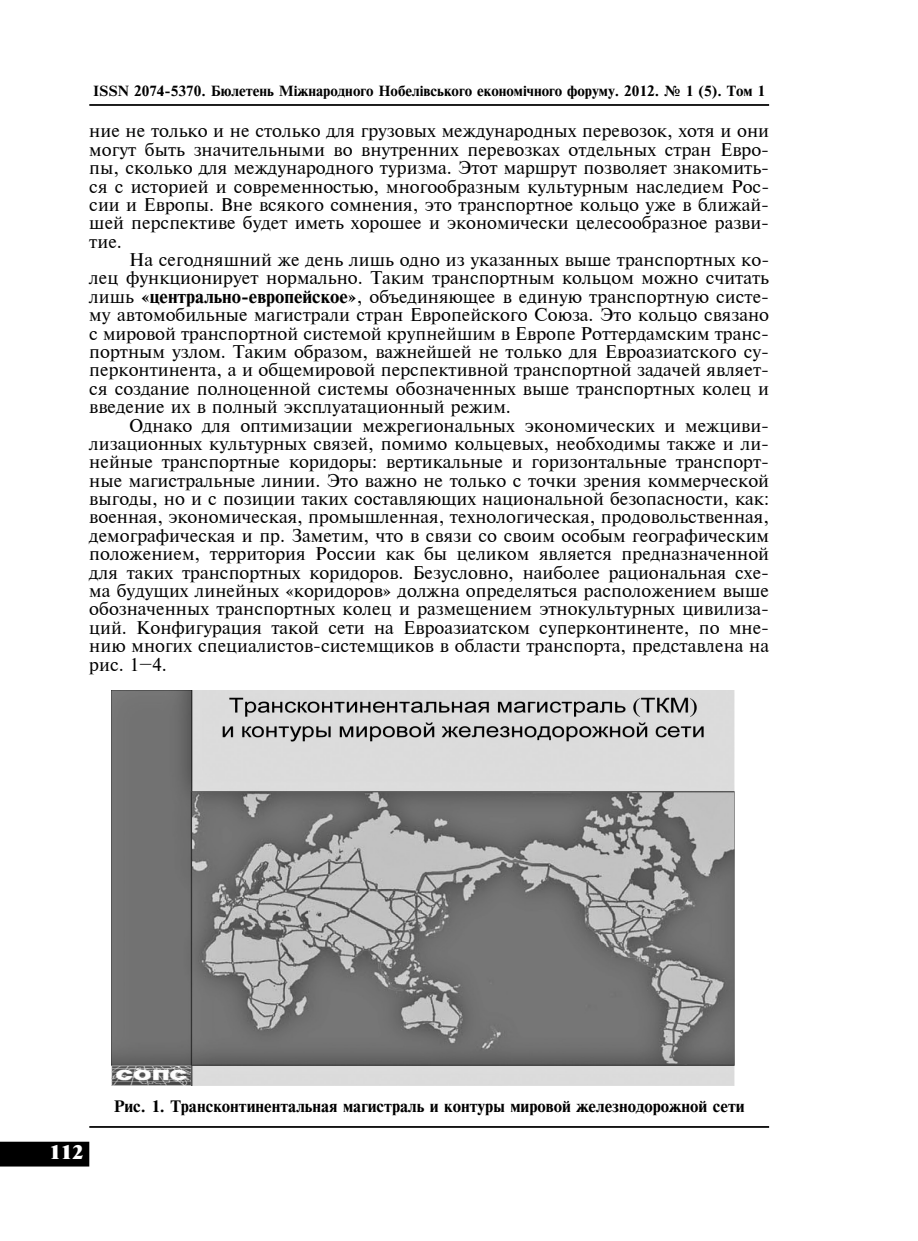
<style>
.page{position:relative;width:918px;height:1241px;background:#fff}
.page>*{position:absolute;margin:0;border:0;box-sizing:border-box;transform-origin:0 0}
.t1{font:18.38px "Newton XC";color:#fff}
.t2{font:17.5px/18.4px "Newton C";color:#000;text-align:justify}
.t3{font:15.75px "Newton C Bold";color:#000}
.t4{font:14px "Newton C Bold";color:#000}
.s1{font-family:"Newton C Bold"}
</style>
<div class="page">
<hr style="left:89px;top:1125px;width:680px;height:2px;background:#000">
<div style="left:1px;top:1142px;width:87px;height:23px;background:#000"></div>
<div style="left:0;top:1141px;width:89px;height:25px;border:2px solid #000"></div>
<hr style="left:89px;top:104px;width:680px;height:2px;background:#000">
<img style="left:111px;top:690px;width:623px;height:395px">
<p class="t4" style="left:93px;top:83px;width:673px">ISSN 2074-5370. Бюлетень Міжнародного Нобелівського економічного форуму. 2012. № 1 (5). Том 1</p>
<p class="t2" style="left:89px;top:122px;width:681px">ние не только и не столько для грузовых международных перевозок, хотя и они могут быть значительными во внутренних перевозках отдельных стран Евро&shy;пы, сколько для международного туризма. Этот маршрут позволяет знакомить&shy;ся с историей и современностью, многообразным культурным наследием Рос&shy;сии и Европы. Вне всякого сомнения, это транспортное кольцо уже в ближай&shy;шей перспективе будет иметь хорошее и экономически целесообразное разви&shy;тие.</p>
<p class="t2" style="left:89px;top:250px;width:681px;text-indent:40px">На сегодняшний же день лишь одно из указанных выше транспортных ко&shy;лец функционирует нормально. Таким транспортным кольцом можно считать лишь <span class="s1">«центрально-европейское»</span>, объединяющее в единую транспортную систе&shy;му автомобильные магистрали стран Европейского Союза. Это кольцо связано с мировой транспортной системой крупнейшим в Европе Роттердамским транс&shy;портным узлом. Таким образом, важнейшей не только для Евроазиатского су&shy;перконтинента, а и общемировой перспективной транспортной задачей являет&shy;ся создание полноценной системы обозначенных выше транспортных колец и введение их в полный эксплуатационный режим.</p>
<p class="t2" style="left:89px;top:416px;width:681px;text-indent:40px">Однако для оптимизации межрегиональных экономических и межциви&shy;лизационных культурных связей, помимо кольцевых, необходимы также и ли&shy;нейные транспортные коридоры: вертикальные и горизонтальные транспорт&shy;ные магистральные линии. Это важно не только с точки зрения коммерческой выгоды, но и с позиции таких составляющих национальной безопасности, как: военная, экономическая, промышленная, технологическая, продовольственная, демографическая и пр. Заметим, что в связи со своим особым географическим положением, территория России как бы целиком является предназначенной для таких транспортных коридоров. Безусловно, наиболее рациональная схе&shy;ма будущих линейных «коридоров» должна определяться расположением выше обозначенных транспортных колец и размещением этнокультурных цивилиза&shy;ций. Конфигурация такой сети на Евроазиатском суперконтиненте, по мне&shy;нию многих специалистов-системщиков в области транспорта, представлена на рис. 1–4.</p>
<p class="t1" style="left:49px;top:1141px;width:35px">112</p>
<p class="t3" style="left:114px;top:1096px;width:632px">Рис. 1. Трансконтинентальная магистраль и контуры мировой железнодорожной сети</p>
</div>
